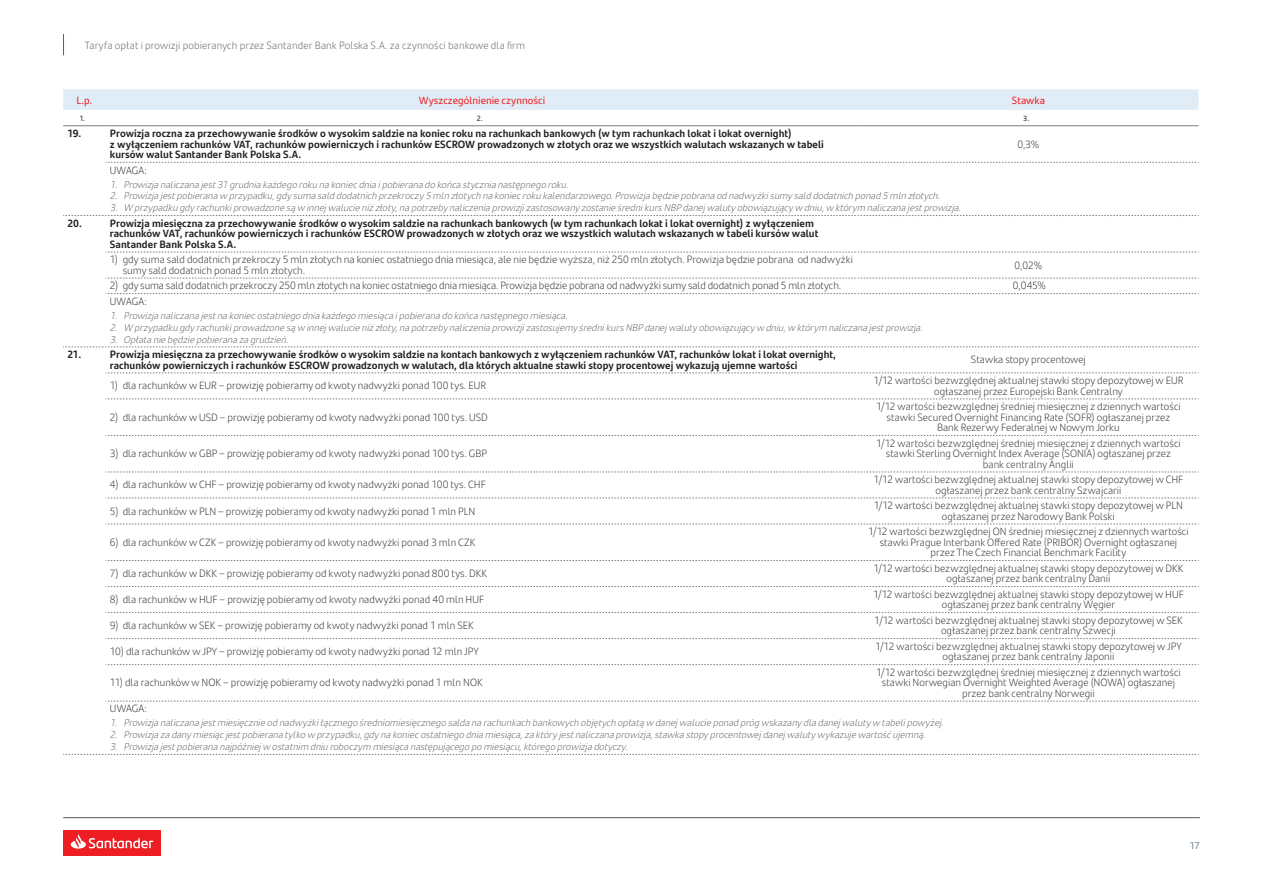
<style>
.page{position:relative;width:1263px;height:893px;background:#fff}
.page>*{position:absolute;margin:0;border:0;box-sizing:border-box;transform-origin:0 0}
.t1{font:300 10.5px/10.5px "Santander Text";color:#231f20;text-align:center}
.t2{font:700 10.5px/10.5px "Santander Text";letter-spacing:.005em;color:#231f20}
.t3{font:300 10.5px "Santander Text";letter-spacing:.01em;color:#57585a}
.t4{font:10.5px "Santander Text";letter-spacing:.005em;color:#ee1d23}
.t5{font:italic 300 9.75px "Santander Text";color:#57585a}
.t6{font:9.75px "Santander Text";color:#727f8a}
.t7{font:7.5px "Santander Text";color:#231f20}
</style>
<div class="page">
<svg style="left:63px;top:34px;width:1px;height:21px"></svg>
<div style="left:63px;top:830px;width:98px;height:26px;background:#ee1d23"></div>
<svg style="left:71px;top:834px;width:82px;height:15px"></svg>
<hr style="left:63px;top:817px;width:1137px;height:1px;background:#57585a">
<div style="left:63px;top:89px;width:1135px;height:21px;background:#e1edf6"></div>
<svg style="left:106px;top:252px;width:1093px;height:1px"></svg>
<svg style="left:106px;top:278px;width:1093px;height:1px"></svg>
<svg style="left:106px;top:373px;width:1093px;height:1px"></svg>
<svg style="left:106px;top:399px;width:1093px;height:1px"></svg>
<svg style="left:106px;top:435px;width:1093px;height:1px"></svg>
<svg style="left:106px;top:472px;width:1093px;height:1px"></svg>
<svg style="left:106px;top:498px;width:1093px;height:1px"></svg>
<svg style="left:106px;top:524px;width:1093px;height:1px"></svg>
<svg style="left:106px;top:560px;width:1093px;height:1px"></svg>
<svg style="left:106px;top:586px;width:1093px;height:1px"></svg>
<svg style="left:106px;top:612px;width:1093px;height:1px"></svg>
<svg style="left:106px;top:638px;width:1093px;height:1px"></svg>
<svg style="left:106px;top:664px;width:1093px;height:1px"></svg>
<hr style="left:63px;top:125px;width:43px;height:1px;background:#7c7e81">
<hr style="left:106px;top:125px;width:752px;height:1px;background:#7c7e81">
<hr style="left:858px;top:125px;width:340px;height:1px;background:#7c7e81">
<svg style="left:106px;top:701px;width:1093px;height:1px"></svg>
<svg style="left:63px;top:754px;width:1136px;height:1px"></svg>
<svg style="left:106px;top:293px;width:1093px;height:1px"></svg>
<svg style="left:63px;top:347px;width:1136px;height:1px"></svg>
<svg style="left:106px;top:162px;width:1093px;height:1px"></svg>
<svg style="left:63px;top:215px;width:1136px;height:1px"></svg>
<p class="t3" style="left:85px;top:37px;width:442px">Taryfa opłat i prowizji pobieranych przez Santander Bank Polska S.A. za czynności bankowe dla firm</p>
<p class="t4" style="left:77px;top:92px;width:17px">L.p.</p>
<p class="t4" style="left:419px;top:92px;width:128px">Wyszczególnienie czynności</p>
<p class="t4" style="left:1012px;top:92px;width:34px">Stawka</p>
<p class="t7" style="left:79px;top:112px;width:7px">1.</p>
<p class="t7" style="left:477px;top:112px;width:7px">2.</p>
<p class="t7" style="left:1023px;top:112px;width:8px">3.</p>
<p class="t2" style="left:67px;top:127px;width:16px">19.</p>
<p class="t2" style="left:110px;top:127px;width:715px">Prowizja roczna za przechowywanie środków o wysokim saldzie na koniec roku na rachunkach bankowych (w tym rachunkach lokat i lokat overnight)<br>z wyłączeniem rachunków VAT, rachunków powierniczych i rachunków ESCROW prowadzonych w złotych oraz we wszystkich walutach wskazanych w tabeli kursów walut Santander Bank Polska S.A.</p>
<p class="t1" style="left:1017px;top:138px;width:24px">0,3%</p>
<p class="t1" style="left:110px;top:164px;width:39px">UWAGA:</p>
<p class="t5" style="left:110px;top:177px;width:463px">1. Prowizjanaliczanajest31grudniakażdegorokunakoniecdniaipobieranadokońcastycznianastępnegoroku.</p>
<p class="t5" style="left:110px;top:189px;width:834px">2. Prowizjajestpobieranaw przypadku,gdysumasalddodatnichprzekroczy5mlnzłotychnakoniecrokukalendarzowego.Prowizjabędziepobranaodnadwyżkisumysalddodatnichponad5mlnzłotych.</p>
<p class="t5" style="left:110px;top:201px;width:855px">3. W przypadkugdyrachunkiprowadzonesąw innej walucieniżzłoty,napotrzebynaliczeniaprowizjizastosowanyzostanieśrednikursNBPdanej walutyobowiązującyw dniu,w którym naliczanajestprowizja.</p>
<p class="t2" style="left:67px;top:217px;width:16px">20.</p>
<p class="t2" style="left:110px;top:217px;width:710px">Prowizja miesięczna za przechowywanie środków o wysokim saldzie na rachunkach bankowych (w tym rachunkach lokat i lokat overnight) z wyłączeniem rachunków VAT, rachunków powierniczych i rachunków ESCROW prowadzonych w złotych oraz we wszystkich walutach wskazanych w tabeli kursów walut<br>Santander Bank Polska S.A.</p>
<p class="t1" style="left:123px;top:254px;width:732px;text-align:left;text-indent:-13px">1) gdy suma sald dodatnich przekroczy 5 mln złotych na koniec ostatniego dnia miesiąca, ale nie będzie wyższa, niż 250 mln złotych. Prowizja będzie pobrana od nadwyżki sumy sald dodatnich ponad 5 mln złotych.</p>
<p class="t1" style="left:1014px;top:259px;width:29px">0,02%</p>
<p class="t1" style="left:110px;top:280px;width:733px">2) gdy suma sald dodatnich przekroczy 250 mln złotych na koniec ostatniego dnia miesiąca. Prowizja będzie pobrana od nadwyżki sumy sald dodatnich ponad 5 mln złotych.</p>
<p class="t1" style="left:1013px;top:280px;width:35px">0,045%</p>
<p class="t1" style="left:110px;top:295px;width:39px">UWAGA:</p>
<p class="t5" style="left:110px;top:308px;width:462px">1. Prowizjanaliczanajestnakoniecostatniegodniakażdegomiesiącaipobieranadokońcanastępnegomiesiąca.</p>
<p class="t5" style="left:110px;top:320px;width:817px">2. W przypadkugdyrachunkiprowadzonesąw innej walucieniżzłoty,napotrzebynaliczeniaprowizjizastosujemyśrednikursNBPdanej walutyobowiązującyw dniu,w którym naliczanajestprowizja.</p>
<p class="t5" style="left:110px;top:332px;width:183px">3. Opłataniebędziepobieranazagrudzień.</p>
<p class="t2" style="left:67px;top:349px;width:15px">21.</p>
<p class="t2" style="left:110px;top:349px;width:728px">Prowizja miesięczna za przechowywanie środków o wysokim saldzie na kontach bankowych z wyłączeniem rachunków VAT, rachunków lokat i lokat overnight, rachunków powierniczych i rachunków ESCROW prowadzonych w walutach, dla których aktualne stawki stopy procentowej wykazują ujemne wartości</p>
<p class="t1" style="left:971px;top:354px;width:116px">Stawka stopy procentowej</p>
<p class="t1" style="left:110px;top:380px;width:378px">1) dla rachunków w EUR – prowizję pobieramy od kwoty nadwyżki ponad 100 tys. EUR</p>
<p class="t1" style="left:873px;top:375px;width:311px">1/12 wartości bezwzględnej aktualnej stawki stopy depozytowej w EUR ogłaszanej przez Europejski Bank Centralny</p>
<p class="t1" style="left:110px;top:411px;width:379px">2) dla rachunków w USD – prowizję pobieramy od kwoty nadwyżki ponad 100 tys. USD</p>
<p class="t1" style="left:876px;top:401px;width:306px">1/12 wartości bezwzględnej średniej miesięcznej z dziennych wartości stawki Secured Overnight Financing Rate (SOFR) ogłaszanej przez<br>Bank Rezerwy Federalnej w Nowym Jorku</p>
<p class="t1" style="left:110px;top:448px;width:379px">3) dla rachunków w GBP – prowizję pobieramy od kwoty nadwyżki ponad 100 tys. GBP</p>
<p class="t1" style="left:876px;top:437px;width:306px">1/12 wartości bezwzględnej średniej miesięcznej z dziennych wartości stawki Sterling Overnight Index Average (SONIA) ogłaszanej przez bank centralny Anglii</p>
<p class="t1" style="left:110px;top:479px;width:377px">4) dla rachunków w CHF – prowizję pobieramy od kwoty nadwyżki ponad 100 tys. CHF</p>
<p class="t1" style="left:874px;top:474px;width:311px">1/12 wartości bezwzględnej aktualnej stawki stopy depozytowej w CHF ogłaszanej przez bank centralny Szwajcarii</p>
<p class="t1" style="left:110px;top:505px;width:367px">5) dla rachunków w PLN – prowizję pobieramy od kwoty nadwyżki ponad 1 mln PLN</p>
<p class="t1" style="left:874px;top:500px;width:311px">1/12 wartości bezwzględnej aktualnej stawki stopy depozytowej w PLN ogłaszanej przez Narodowy Bank Polski</p>
<p class="t1" style="left:110px;top:536px;width:367px">6) dla rachunków w CZK – prowizję pobieramy od kwoty nadwyżki ponad 3 mln CZK</p>
<p class="t1" style="left:868px;top:526px;width:322px">1/12 wartości bezwzględnej ON średniej miesięcznej z dziennych wartości stawki Prague Interbank Offered Rate (PRIBOR) Overnight ogłaszanej przez The Czech Financial Benchmark Facility</p>
<p class="t1" style="left:110px;top:568px;width:379px">7) dla rachunków w DKK – prowizję pobieramy od kwoty nadwyżki ponad 800 tys. DKK</p>
<p class="t1" style="left:873px;top:562px;width:312px">1/12 wartości bezwzględnej aktualnej stawki stopy depozytowej w DKK ogłaszanej przez bank centralny Danii</p>
<p class="t1" style="left:110px;top:594px;width:376px">8) dla rachunków w HUF – prowizję pobieramy od kwoty nadwyżki ponad 40 mln HUF</p>
<p class="t1" style="left:873px;top:588px;width:312px">1/12 wartości bezwzględnej aktualnej stawki stopy depozytowej w HUF ogłaszanej przez bank centralny Węgier</p>
<p class="t1" style="left:110px;top:620px;width:365px">9) dla rachunków w SEK – prowizję pobieramy od kwoty nadwyżki ponad 1 mln SEK</p>
<p class="t1" style="left:874px;top:614px;width:310px">1/12 wartości bezwzględnej aktualnej stawki stopy depozytowej w SEK ogłaszanej przez bank centralny Szwecji</p>
<p class="t1" style="left:110px;top:646px;width:370px">10) dla rachunków w JPY – prowizję pobieramy od kwoty nadwyżki ponad 12 mln JPY</p>
<p class="t1" style="left:875px;top:640px;width:308px">1/12 wartości bezwzględnej aktualnej stawki stopy depozytowej w JPY ogłaszanej przez bank centralny Japonii</p>
<p class="t1" style="left:110px;top:677px;width:374px">11) dla rachunków w NOK – prowizję pobieramy od kwoty nadwyżki ponad 1 mln NOK</p>
<p class="t1" style="left:876px;top:666px;width:306px">1/12 wartości bezwzględnej średniej miesięcznej z dziennych wartości stawki Norwegian Overnight Weighted Average (NOWA) ogłaszanej przez bank centralny Norwegii</p>
<p class="t1" style="left:110px;top:703px;width:39px">UWAGA:</p>
<p class="t5" style="left:110px;top:716px;width:838px">1. Prowizjanaliczanajestmiesięcznieodnadwyżkiłącznegośredniomiesięcznegosaldanarachunkachbankowychobjętychopłatąw danej walucieponadprógwskazanydladanej walutyw tabelipowyżej.</p>
<p class="t5" style="left:110px;top:728px;width:820px">2. Prowizjazadanymiesiącjestpobieranatylkow przypadku,gdynakoniecostatniegodniamiesiąca,zaktóryjestnaliczanaprowizja,stawkastopyprocentowej danej walutywykazujewartośćujemną.</p>
<p class="t5" style="left:110px;top:739px;width:522px">3. Prowizjajestpobierananajpóźniej w ostatnim dniuroboczym miesiącanastępującegopomiesiącu,któregoprowizjadotyczy.</p>
<p class="t6" style="left:1189px;top:838px;width:12px">17</p>
</div>
